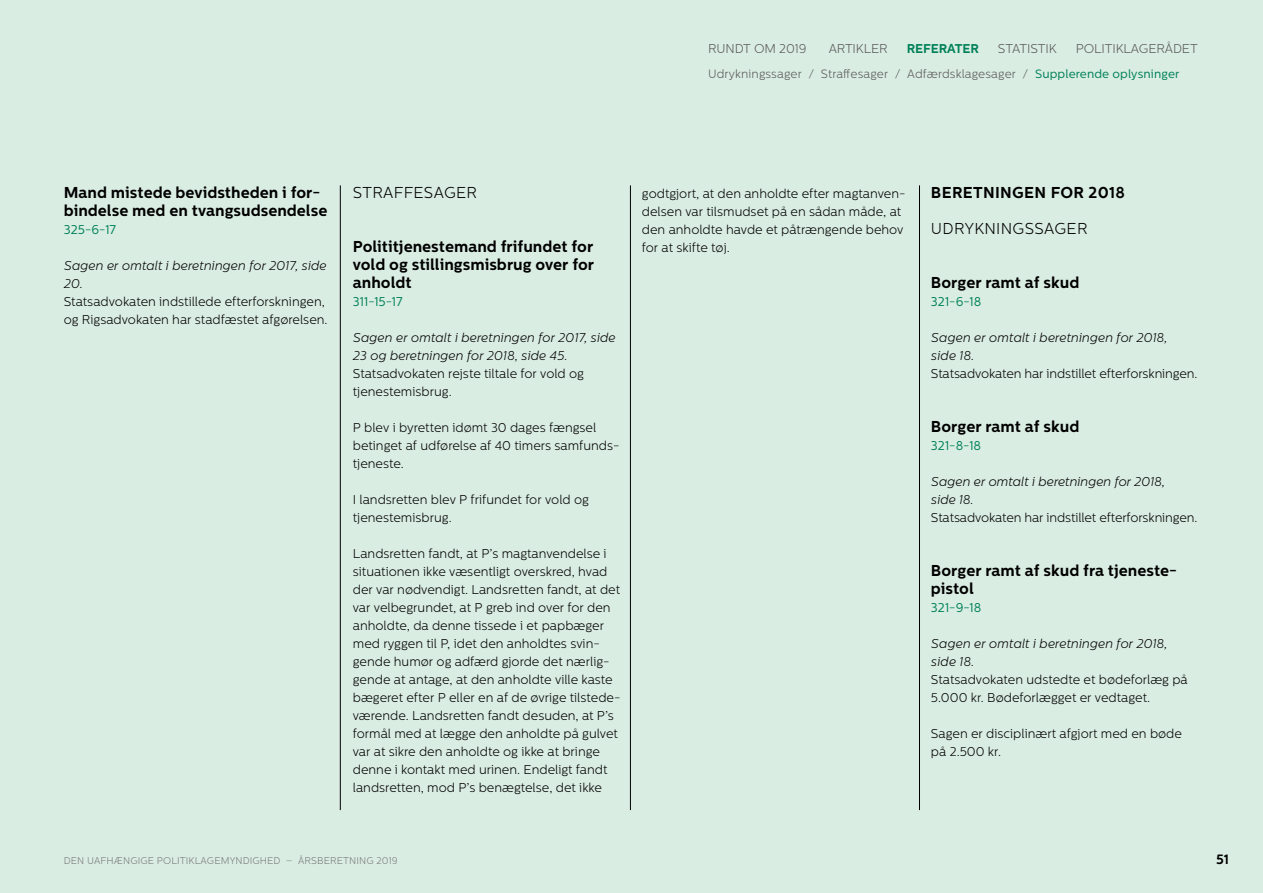
<style>
.page{position:relative;width:1263px;height:893px;background:#daede3}
.page>*{position:absolute;margin:0;border:0;box-sizing:border-box;transform-origin:0 0}
.t1{font:700 15.75px/18px "Centrale Sans";color:#000}
.t2{font:300 15.75px "Centrale Sans";letter-spacing:.02em;color:#000}
.t3{font:700 15.75px "Centrale Sans";letter-spacing:.02em;color:#000}
.t4{font:700 13.5px "Centrale Sans";color:#000}
.t5{font:300 12.75px/18px "Centrale Sans";color:#000}
.t6{font:italic 300 12.75px/18px "Centrale Sans";color:#000}
.t7{font:300 12.75px "Centrale Sans";letter-spacing:-.01em;color:#5a5a5a}
.t8{font:12.75px "Centrale Sans";color:#008159}
.t9{font:700 12.75px "Centrale Sans";letter-spacing:-.01em;color:#008159}
.t10{font:300 12px "Centrale Sans";letter-spacing:.01em;color:#5a5a5a}
.t11{font:300 9.75px "Centrale Sans";letter-spacing:.01em;color:#797979}
.s1{font-weight:400;color:#008159}
</style>
<div class="page">
<hr style="left:919px;top:185px;width:1px;height:625px;background:#000">
<hr style="left:340px;top:185px;width:1px;height:625px;background:#000">
<hr style="left:630px;top:185px;width:1px;height:625px;background:#000">
<p class="t7" style="left:708px;top:41px;width:100px">RUNDT OM 2019</p>
<p class="t7" style="left:829px;top:41px;width:61px">ARTIKLER</p>
<p class="t9" style="left:907px;top:41px;width:74px">REFERATER</p>
<p class="t7" style="left:998px;top:41px;width:60px">STATISTIK</p>
<p class="t7" style="left:1076px;top:41px;width:124px">POLITIKLAGERÅDET</p>
<p class="t10" style="left:708px;top:67px;width:473px">Udrykningssager / Straffesager / Adfærdsklagesager / <span class="s1">Supplerende oplysninger</span></p>
<p class="t1" style="left:64px;top:184px;width:265px">Mand mistede bevidstheden i for&shy;bindelse med en tvangsudsendelse</p>
<p class="t8" style="left:64px;top:222px;width:54px">325-6-17</p>
<p class="t6" style="left:64px;top:256px;width:264px">Sagen er omtalt i beretningen for 2017, side<br>20.</p>
<p class="t5" style="left:64px;top:293px;width:265px">Statsadvokaten indstillede efterforskningen, og Rigsadvokaten har stadfæstet afgørelsen.</p>
<p class="t2" style="left:353px;top:184px;width:126px">STRAFFESAGER</p>
<p class="t1" style="left:353px;top:238px;width:243px;text-align:justify">Polititjenestemand frifundet for vold og stillingsmisbrug over for anholdt</p>
<p class="t8" style="left:353px;top:294px;width:51px">311-15-17</p>
<p class="t6" style="left:353px;top:328px;width:264px">Sagen er omtalt i beretningen for 2017, side<br>23 og beretningen for 2018, side 45.</p>
<p class="t5" style="left:353px;top:365px;width:233px">Statsadvokaten rejste tiltale for vold og tjenestemisbrug.</p>
<p class="t5" style="left:353px;top:419px;width:268px">P blev i byretten idømt 30 dages fængsel betinget af udførelse af 40 timers samfunds&shy;tjeneste.</p>
<p class="t5" style="left:353px;top:491px;width:238px">I landsretten blev P frifundet for vold og tjenestemisbrug.</p>
<p class="t5" style="left:353px;top:545px;width:269px">Landsretten fandt, at P’s magtanvendelse i situationen ikke væsentligt overskred, hvad der var nødvendigt. Landsretten fandt, at det var velbegrundet, at P greb ind over for den anholdte, da denne tissede i et papbæger med ryggen til P, idet den anholdtes svin&shy;gende humør og adfærd gjorde det nærlig&shy;gende at antage, at den anholdte ville kaste bægeret efter P eller en af de øvrige tilstede&shy;værende. Landsretten fandt desuden, at P’s formål med at lægge den anholdte på gulvet var at sikre den anholdte og ikke at bringe denne i kontakt med urinen. Endeligt fandt landsretten, mod P’s benægtelse, det ikke</p>
<p class="t5" style="left:642px;top:185px;width:265px">godtgjort, at den anholdte efter magtanven&shy;delsen var tilsmudset på en sådan måde, at den anholdte havde et påtrængende behov for at skifte tøj.</p>
<p class="t3" style="left:931px;top:183px;width:196px">BERETNINGEN FOR 2018</p>
<p class="t2" style="left:931px;top:220px;width:158px">UDRYKNINGSSAGER</p>
<p class="t1" style="left:931px;top:274px;width:150px">Borger ramt af skud</p>
<p class="t8" style="left:931px;top:294px;width:52px">321-6-18</p>
<p class="t6" style="left:931px;top:328px;width:238px">Sagen er omtalt i beretningen for 2018, side 18.</p>
<p class="t5" style="left:931px;top:365px;width:268px">Statsadvokaten har indstillet efterforskningen.</p>
<p class="t1" style="left:931px;top:418px;width:150px">Borger ramt af skud</p>
<p class="t8" style="left:931px;top:438px;width:52px">321-8-18</p>
<p class="t6" style="left:931px;top:472px;width:235px">Sagen er omtalt i beretningen for 2018, side 18.</p>
<p class="t5" style="left:931px;top:509px;width:268px">Statsadvokaten har indstillet efterforskningen.</p>
<p class="t1" style="left:931px;top:562px;width:248px">Borger ramt af skud fra tjeneste&shy;pistol</p>
<p class="t8" style="left:931px;top:600px;width:52px">321-9-18</p>
<p class="t6" style="left:931px;top:634px;width:238px">Sagen er omtalt i beretningen for 2018, side 18.</p>
<p class="t5" style="left:931px;top:671px;width:258px">Statsadvokaten udstedte et bødeforlæg på<br>5.000 kr. Bødeforlægget er vedtaget.</p>
<p class="t5" style="left:931px;top:725px;width:252px">Sagen er disciplinært afgjort med en bøde på 2.500 kr.</p>
<p class="t11" style="left:64px;top:855px;width:335px">DEN UAFHÆNGIGE POLITIKLAGEMYNDIGHED – ÅRSBERETNING 2019</p>
<p class="t4" style="left:1216px;top:851px;width:14px">51</p>
</div>
